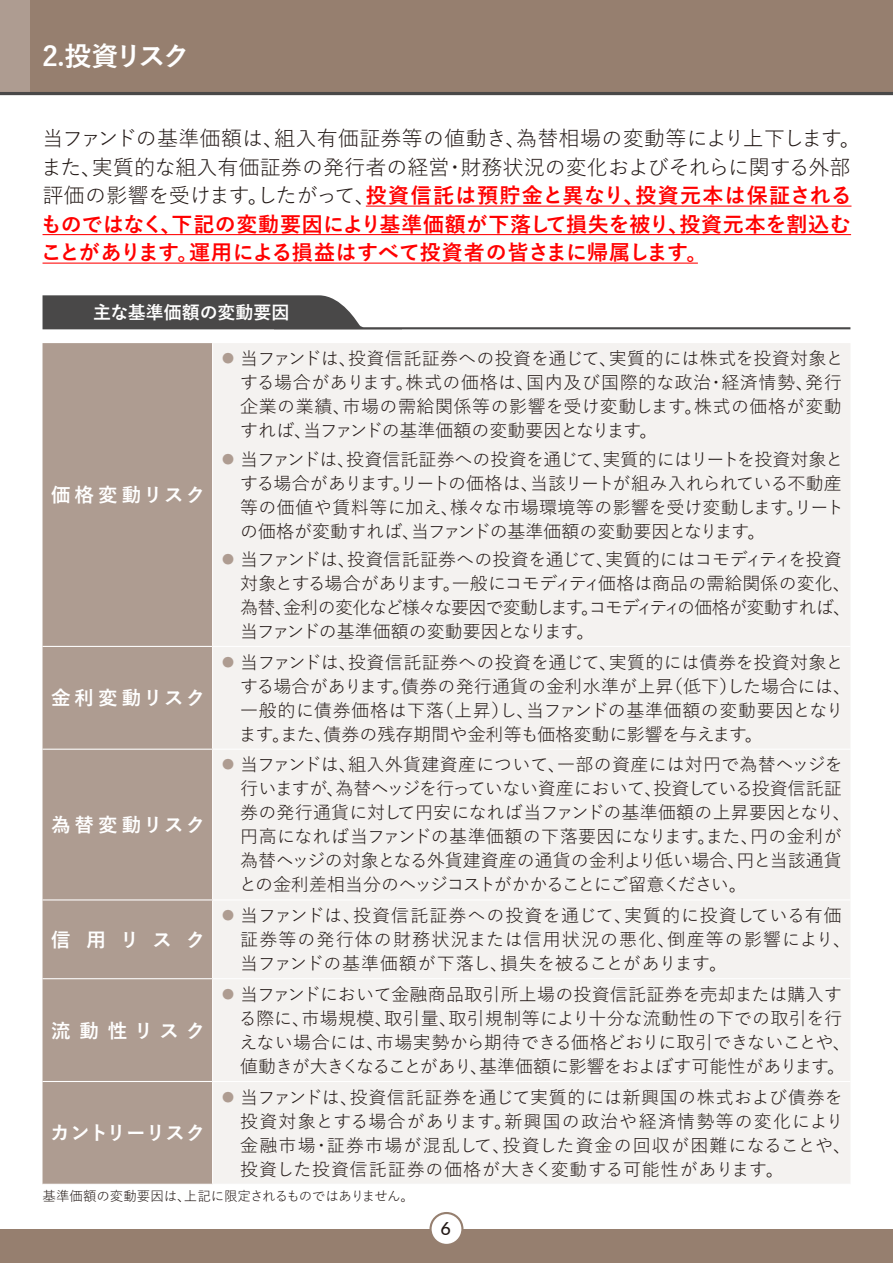
<style>
.page{position:relative;width:893px;height:1263px;background:#fff}
.page>*{position:absolute;margin:0;border:0;box-sizing:border-box;transform-origin:0 0}
.t1{font:700 27px "Yu Go";letter-spacing:-.11em;color:#fff}
.t2{font:700 21px/28.5px "Yu Go";color:#f00;text-align:justify}
.t3{font:21px/28.5px "Yu Go Pr 6 N";letter-spacing:.005em;color:#221815}
.t4{font:700 19.5px "Yu Go";letter-spacing:.16em;color:#fff}
.t5{font:700 19.5px "Yu Go";letter-spacing:.21em;color:#fff}
.t6{font:700 19.5px "Yu Go";letter-spacing:.005em;color:#fff}
.t7{font:18px/24px "Yu Go Pr 6 N";color:#221815}
.t8{font:18px/24px "Yu Go Pr 6 N";letter-spacing:-.04em;color:#221815}
.t9{font:18px/24px "Yu Go Pr 6 N";letter-spacing:.045em;color:#221815}
.t10{font:18px/24px "Yu Go Pr 6 N";letter-spacing:.05em;color:#221815}
.t11{font:700 18px "Yu Go";color:#fff}
.t12{font:500 18px "Lato";color:#221815}
.t13{font:13.5px "Yu Go Pr 6 N";letter-spacing:-.005em;color:#221815}
.s1{font-family:"Lato"}
.s2{font-family:"Yu Go Pr 6 N";font-weight:400;color:#221815}
.s3{color:#ae9c91}
</style>
<div class="page">
<div style="left:0;top:0;width:893px;height:94px;background:#967f6f"></div>
<div style="left:0;top:0;width:30px;height:94px;background:#ae9c91"></div>
<div style="left:0;top:1229px;width:893px;height:34px;background:#967f6f"></div>
<div style="left:431px;top:1213px;width:31px;height:32px;background:#fff;border-radius:50%"></div>
<div style="left:429px;top:1212px;width:34px;height:34px;border:2px solid #967f6f;border-radius:50%"></div>
<hr style="left:366px;top:206px;width:485px;height:1px;background:#f00">
<hr style="left:43px;top:234px;width:808px;height:1px;background:#f00">
<hr style="left:43px;top:263px;width:655px;height:1px;background:#f00">
<div style="left:43px;top:343px;width:169px;height:841px;background:#ae9c91"></div>
<div style="left:213px;top:343px;width:637px;height:841px;background:#f4f2f0"></div>
<hr style="left:43px;top:646px;width:170px;height:1px;background:#fff">
<hr style="left:213px;top:646px;width:637px;height:1px;background:#fff">
<hr style="left:43px;top:749px;width:170px;height:1px;background:#fff">
<hr style="left:213px;top:749px;width:637px;height:1px;background:#fff">
<hr style="left:43px;top:899px;width:170px;height:1px;background:#fff">
<hr style="left:213px;top:899px;width:637px;height:1px;background:#fff">
<hr style="left:43px;top:978px;width:170px;height:1px;background:#fff">
<hr style="left:213px;top:978px;width:637px;height:1px;background:#fff">
<hr style="left:43px;top:1081px;width:170px;height:1px;background:#fff">
<hr style="left:213px;top:1081px;width:637px;height:1px;background:#fff">
<svg style="left:43px;top:295px;width:807px;height:35px"></svg>
<hr style="left:0;top:92px;width:893px;height:3px;background:#494848">
<h1 class="t1" style="left:43px;top:41px;width:149px">2<span class="s1">.</span>投資リスク</h1>
<p class="t3" style="left:41px;top:121px;width:821px">当ファンドの基準価額は、組入有価証券等の値動き、為替相場の変動等により上下します。また、実質的な組入有価証券の発行者の経営・財務状況の変化およびそれらに関する外部</p>
<p class="t2" style="left:41px;top:182px;width:813px"><span class="s2">評価の影響を受けます。したがって、</span>投資信託は預貯金と異なり、投資元本は保証されるものではなく、下記の変動要因により基準価額が下落して損失を被り、投資元本を割込むことがあります。運用による損益はすべて投資者の皆さまに帰属します。</p>
<p class="t11" style="left:93px;top:302px;width:198px">主な基準価額の変動要因</p>
<p class="t4" style="left:51px;top:484px;width:156px">価格変動リスク</p>
<p class="t4" style="left:51px;top:687px;width:156px">金利変動リスク</p>
<p class="t4" style="left:51px;top:814px;width:156px">為替変動リスク</p>
<p class="t5" style="left:51px;top:928px;width:156px">信用リスク</p>
<p class="t5" style="left:51px;top:1019px;width:156px">流動性リスク</p>
<p class="t7" style="left:240px;top:344px;width:605px;text-align:justify;text-indent:-21px"><span class="s3">⿟</span> 当ファンドは、投資信託証券への投資を通じて、実質的には株式を投資対象とする場合があります。株式の価格は、国内及び国際的な政治・経済情勢、発行企業の業績、市場の需給関係等の影響を受け変動します。株式の価格が変動すれば、当ファンドの基準価額の変動要因となります。</p>
<p class="t7" style="left:240px;top:445px;width:605px;text-indent:-21px"><span class="s3">⿟</span> 当ファンドは、投資信託証券への投資を通じて、実質的にはリートを投資対象とする場合があります。リートの価格は、当該リートが組み入れられている不動産等の価値や賃料等に加え、様々な市場環境等の影響を受け変動します。リートの価格が変動すれば、当ファンドの基準価額の変動要因となります。</p>
<p class="t8" style="left:240px;top:545px;width:612px;text-indent:-21px"><span class="s3">⿟</span> 当ファンドは、投資信託証券への投資を通じて、実質的にはコモディティを投資対象とする場合があります。一般にコモディティ価格は商品の需給関係の変化、為替、金利の変化など様々な要因で変動します。コモディティの価格が変動すれば、当ファンドの基準価額の変動要因となります。</p>
<p class="t7" style="left:239px;top:648px;width:613px;text-indent:-20px"><span class="s3">⿟</span> 当ファンドは、投資信託証券への投資を通じて、実質的には債券を投資対象とする場合があります。債券の発行通貨の金利水準が上昇（低下）した場合には、一般的に債券価格は下落（上昇）し、当ファンドの基準価額の変動要因となります。また、債券の残存期間や金利等も価格変動に影響を与えます。</p>
<p class="t7" style="left:239px;top:750px;width:613px;text-indent:-20px"><span class="s3">⿟</span> 当ファンドは、組入外貨建資産について、一部の資産には対円で為替ヘッジを行いますが、為替ヘッジを行っていない資産において、投資している投資信託証券の発行通貨に対して円安になれば当ファンドの基準価額の上昇要因となり、円高になれば当ファンドの基準価額の下落要因になります。また、円の金利が為替ヘッジの対象となる外貨建資産の通貨の金利より低い場合、円と当該通貨との金利差相当分のヘッジコストがかかることにご留意ください。</p>
<p class="t10" style="left:240px;top:901px;width:612px;text-indent:-21px"><span class="s3">⿟</span>当ファンドは、投資信託証券への投資を通じて、実質的に投資している有価証券等の発行体の財務状況または信用状況の悪化、倒産等の影響により、当ファンドの基準価額が下落し、損失を被ることがあります。</p>
<p class="t7" style="left:239px;top:980px;width:613px;text-indent:-20px"><span class="s3">⿟</span>当ファンドにおいて金融商品取引所上場の投資信託証券を売却または購入する際に、市場規模、取引量、取引規制等により十分な流動性の下での取引を行えない場合には、市場実勢から期待できる価格どおりに取引できないことや、値動きが大きくなることがあり、基準価額に影響をおよぼす可能性があります。</p>
<p class="t9" style="left:240px;top:1083px;width:612px;text-indent:-21px"><span class="s3">⿟</span>当ファンドは、投資信託証券を通じて実質的には新興国の株式および債券を投資対象とする場合があります。新興国の政治や経済情勢等の変化により金融市場・証券市場が混乱して、投資した資金の回収が困難になることや、投資した投資信託証券の価格が大きく変動する可能性があります。</p>
<p class="t13" style="left:43px;top:1183px;width:373px">基準価額の変動要因は、上記に限定されるものではありません。</p>
<p class="t6" style="left:50px;top:1122px;width:157px">カントリーリスク</p>
<p class="t12" style="left:441px;top:1216px;width:12px">6</p>
</div>
